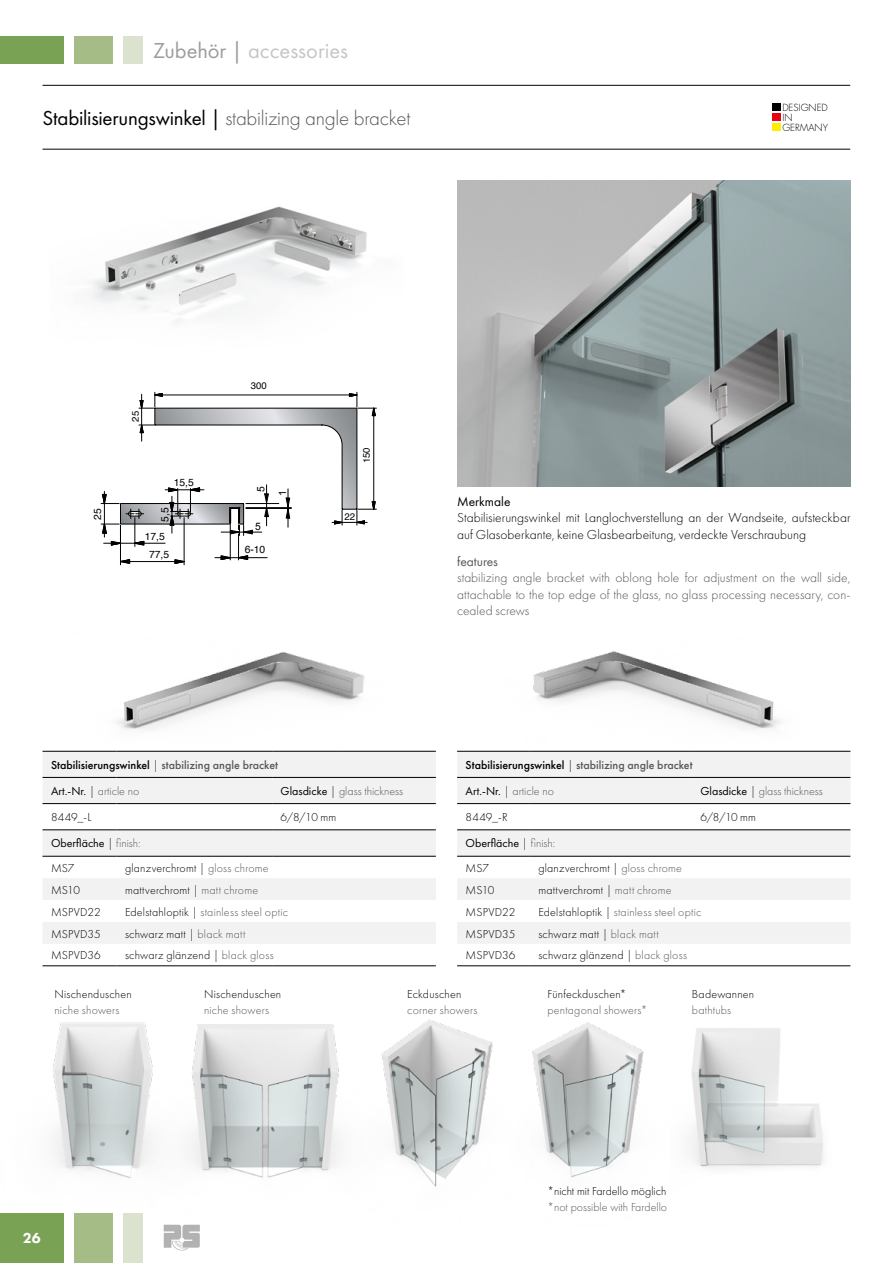
<style>
.page{position:relative;width:893px;height:1263px;background:#fff}
.page>*{position:absolute;margin:0;border:0;box-sizing:border-box;transform-origin:0 0}
.t1{font:22.5px "Futura PT";color:#c6c6c6}
.t2{font:300 21px "Futura PT";letter-spacing:-.015em;color:#575756}
.t3{font:800 15px "Futura PT";color:#fff}
.t4{font:300 13.5px/16.5px "Futura PT";letter-spacing:.005em;color:#575756;text-align:justify}
.t5{font:300 13.5px/16.5px "Futura PT";color:#000}
.t6{font:13.5px "Futura PT";color:#000}
.t7{font:13.5px "Futura PT";color:#575756}
.t8{font:300 12px "Futura PT";letter-spacing:.015em;color:#000}
.t9{font:300 12px "Futura PT";letter-spacing:.015em;color:#575756}
.t10{font:500 12px/26.1px "Futura PT";color:#575756}
.t11{font:12px/24.3px "Futura PT";color:#000}
.t12{font:10.35px/18px "Helvetica";letter-spacing:-.01em;color:#000;text-align:center}
.t13{font:10.35px/21.6px "Arial";color:#000;text-align:center}
.t14{font:300 9.6px/9.9px "Futura";color:#000}
.t15{font:9.45px "Helvetica";letter-spacing:-.005em;color:#000}
.s1{color:#9d9d9c}
.s2{font-weight:400;color:#000}
.s3{color:#000}
.s4{font-weight:300;color:#000}
.s5{font-weight:300}
.s6{font-weight:300;color:#575756}
.s7{color:#575756}
</style>
<div class="page">
<img style="left:457px;top:180px;width:393px;height:306px">
<hr style="left:43px;top:85px;width:807px;height:1px;background:#000">
<hr style="left:43px;top:149px;width:807px;height:1px;background:#000">
<img style="left:73px;top:564px;width:324px;height:187px">
<img style="left:500px;top:651px;width:324px;height:100px">
<img style="left:91px;top:206px;width:276px;height:117px">
<img style="left:703px;top:1028px;width:121px;height:140px">
<img style="left:219px;top:1024px;width:101px;height:154px">
<img style="left:320px;top:1019px;width:154px;height:168px">
<img style="left:53px;top:1022px;width:166px;height:197px">
<img style="left:474px;top:1022px;width:229px;height:155px">
<hr style="left:120px;top:525px;width:1px;height:40px;background:#000">
<hr style="left:184px;top:518px;width:1px;height:47px;background:#000">
<svg style="left:101px;top:392px;width:275px;height:172px"></svg>
<hr style="left:246px;top:507px;width:45px;height:1px;background:#000">
<hr style="left:246px;top:508px;width:45px;height:1px;background:#000">
<div style="left:772px;top:104px;width:9px;height:7px;background:#000"></div>
<div style="left:772px;top:114px;width:9px;height:7px;background:#e30613"></div>
<div style="left:772px;top:124px;width:9px;height:7px;background:#ffed00"></div>
<div style="left:0;top:36px;width:64px;height:28px;background:#79a255"></div>
<div style="left:74px;top:36px;width:39px;height:28px;background:#a6bc87"></div>
<div style="left:123px;top:36px;width:19px;height:28px;background:#dbe2cd"></div>
<div style="left:0;top:1213px;width:64px;height:50px;background:#79a255"></div>
<div style="left:74px;top:1213px;width:39px;height:50px;background:#a6bc87"></div>
<div style="left:123px;top:1213px;width:19px;height:50px;background:#dbe2cd"></div>
<svg style="left:164px;top:1225px;width:36px;height:25px"></svg>
<svg style="left:43px;top:752px;width:393px;height:104px;fill:#f2f2f2"></svg>
<svg style="left:43px;top:878px;width:393px;height:66px"></svg>
<hr style="left:43px;top:856px;width:74px;height:1px;background:#000">
<hr style="left:117px;top:856px;width:155px;height:1px;background:#000">
<hr style="left:272px;top:856px;width:164px;height:1px;background:#000">
<hr style="left:43px;top:965px;width:74px;height:1px;background:#000">
<hr style="left:117px;top:965px;width:155px;height:1px;background:#000">
<hr style="left:272px;top:965px;width:164px;height:1px;background:#000">
<hr style="left:43px;top:803px;width:74px;height:1px;background:#000">
<hr style="left:117px;top:803px;width:155px;height:1px;background:#000">
<hr style="left:272px;top:803px;width:164px;height:1px;background:#000">
<hr style="left:43px;top:751px;width:74px;height:1px;background:#000">
<hr style="left:117px;top:751px;width:155px;height:1px;background:#000">
<hr style="left:272px;top:751px;width:164px;height:1px;background:#000">
<hr style="left:43px;top:829px;width:74px;height:1px;background:#000">
<hr style="left:117px;top:829px;width:155px;height:1px;background:#000">
<hr style="left:272px;top:829px;width:164px;height:1px;background:#000">
<hr style="left:43px;top:777px;width:74px;height:1px;background:#000">
<hr style="left:117px;top:777px;width:155px;height:1px;background:#000">
<hr style="left:272px;top:777px;width:164px;height:1px;background:#000">
<svg style="left:457px;top:752px;width:393px;height:104px;fill:#f2f2f2"></svg>
<svg style="left:457px;top:878px;width:393px;height:66px"></svg>
<hr style="left:457px;top:856px;width:73px;height:1px;background:#000">
<hr style="left:530px;top:856px;width:162px;height:1px;background:#000">
<hr style="left:692px;top:856px;width:158px;height:1px;background:#000">
<hr style="left:457px;top:965px;width:73px;height:1px;background:#000">
<hr style="left:530px;top:965px;width:162px;height:1px;background:#000">
<hr style="left:692px;top:965px;width:158px;height:1px;background:#000">
<hr style="left:457px;top:803px;width:73px;height:1px;background:#000">
<hr style="left:530px;top:803px;width:162px;height:1px;background:#000">
<hr style="left:692px;top:803px;width:158px;height:1px;background:#000">
<hr style="left:457px;top:751px;width:73px;height:1px;background:#000">
<hr style="left:530px;top:751px;width:162px;height:1px;background:#000">
<hr style="left:692px;top:751px;width:158px;height:1px;background:#000">
<hr style="left:457px;top:829px;width:73px;height:1px;background:#000">
<hr style="left:530px;top:829px;width:162px;height:1px;background:#000">
<hr style="left:692px;top:829px;width:158px;height:1px;background:#000">
<hr style="left:457px;top:777px;width:73px;height:1px;background:#000">
<hr style="left:530px;top:777px;width:162px;height:1px;background:#000">
<hr style="left:692px;top:777px;width:158px;height:1px;background:#000">
<h1 class="t1" style="left:153px;top:37px;width:197px"><span class="s1">Zubehör |</span> accessories</h1>
<h2 class="t2" style="left:43px;top:106px;width:369px"><span class="s2">Stabilisierungswinkel |</span> stabilizing angle bracket</h2>
<p class="t14" style="left:782px;top:103px;width:47px">DESIGNED<br>IN<br>GERMANY</p>
<p class="t15" style="left:128px;top:421px;width:12px;rotate:-90deg">25</p>
<p class="t12" style="left:174px;top:474px;width:22px">15,5</p>
<p class="t12" style="left:89px;top:520px;width:13px;rotate:-90deg">25</p>
<p class="t12" style="left:156px;top:522px;width:16px;rotate:-90deg">5,5</p>
<p class="t12" style="left:145px;top:528px;width:26px">17,5<br>77,5</p>
<p class="t15" style="left:251px;top:378px;width:17px">300</p>
<p class="t13" style="left:250px;top:496px;width:11px;rotate:-90deg">5<br>1</p>
<p class="t13" style="left:255px;top:516px;width:7px">5</p>
<p class="t12" style="left:245px;top:541px;width:22px">6-10</p>
<p class="t15" style="left:359px;top:463px;width:17px;rotate:-90deg">150</p>
<p class="t15" style="left:344px;top:509px;width:12px">22</p>
<p class="t6" style="left:457px;top:493px;width:55px">Merkmale</p>
<p class="t5" style="left:457px;top:509px;width:395px">Stabilisierungswinkel mit Langlochverstellung an der Wandseite, aufsteckbar auf Glasoberkante, keine Glasbearbeitung, verdeckte Verschraubung</p>
<p class="t7" style="left:457px;top:553px;width:42px">features</p>
<p class="t4" style="left:457px;top:569px;width:395px">stabilizing angle bracket with oblong hole for adjustment on the wall side, attachable to the top edge of the glass, no glass processing necessary, con&shy;cealed screws</p>
<p class="t10" style="left:51px;top:752px;width:229px"><span class="s3">Stabilisierungswinkel</span> <span class="s4">|</span> stabilizing angle bracket<br><span class="s2">Art.-Nr.</span> <span class="s4">|</span> <span class="s5">article no</span></p>
<p class="t9" style="left:281px;top:784px;width:124px"><span class="s2">Glasdicke</span> <span class="s3">|</span> glass thickness</p>
<p class="t10" style="left:466px;top:752px;width:229px"><span class="s3">Stabilisierungswinkel</span> <span class="s4">|</span> stabilizing angle bracket<br><span class="s2">Art.-Nr.</span> <span class="s4">|</span> <span class="s5">article no</span></p>
<p class="t9" style="left:700px;top:784px;width:124px"><span class="s2">Glasdicke</span> <span class="s3">|</span> glass thickness</p>
<p class="t8" style="left:51px;top:810px;width:42px">8449_-L</p>
<p class="t8" style="left:281px;top:810px;width:57px">6/8/10 mm</p>
<p class="t11" style="left:51px;top:831px;width:91px">Oberfläche <span class="s5">|</span> <span class="s6">finish:<br></span><span class="s5">MS7</span></p>
<p class="t8" style="left:125px;top:861px;width:145px">glanzverchromt | <span class="s7">gloss chrome</span></p>
<p class="t8" style="left:466px;top:810px;width:44px">8449_-R</p>
<p class="t8" style="left:700px;top:810px;width:57px">6/8/10 mm</p>
<p class="t11" style="left:466px;top:831px;width:91px">Oberfläche <span class="s5">|</span> <span class="s6">finish:<br></span><span class="s5">MS7</span></p>
<p class="t8" style="left:538px;top:861px;width:145px">glanzverchromt | <span class="s7">gloss chrome</span></p>
<p class="t8" style="left:51px;top:883px;width:30px">MS10</p>
<p class="t8" style="left:125px;top:883px;width:135px">mattverchromt | <span class="s7">matt chrome</span></p>
<p class="t8" style="left:51px;top:905px;width:51px">MSPVD22</p>
<p class="t9" style="left:125px;top:905px;width:165px"><span class="s3">Edelstahloptik |</span> stainless steel optic</p>
<p class="t8" style="left:51px;top:927px;width:51px">MSPVD35</p>
<p class="t8" style="left:125px;top:927px;width:122px">schwarz matt | <span class="s7">black matt</span></p>
<p class="t8" style="left:51px;top:949px;width:51px">MSPVD36</p>
<p class="t8" style="left:125px;top:949px;width:150px">schwarz glänzend | <span class="s7">black gloss</span></p>
<p class="t8" style="left:54px;top:987px;width:79px">Nischenduschen</p>
<p class="t8" style="left:204px;top:987px;width:79px">Nischenduschen</p>
<p class="t8" style="left:407px;top:987px;width:56px">Eckduschen</p>
<p class="t8" style="left:547px;top:987px;width:80px">Fünfeckduschen*</p>
<p class="t8" style="left:692px;top:987px;width:64px">Badewannen</p>
<p class="t8" style="left:466px;top:883px;width:30px">MS10</p>
<p class="t8" style="left:538px;top:883px;width:135px">mattverchromt | <span class="s7">matt chrome</span></p>
<p class="t8" style="left:466px;top:905px;width:51px">MSPVD22</p>
<p class="t9" style="left:538px;top:905px;width:165px"><span class="s3">Edelstahloptik |</span> stainless steel optic</p>
<p class="t8" style="left:466px;top:927px;width:51px">MSPVD35</p>
<p class="t8" style="left:538px;top:927px;width:122px">schwarz matt | <span class="s7">black matt</span></p>
<p class="t8" style="left:466px;top:949px;width:51px">MSPVD36</p>
<p class="t8" style="left:538px;top:949px;width:150px">schwarz glänzend | <span class="s7">black gloss</span></p>
<p class="t9" style="left:54px;top:1003px;width:66px">niche showers</p>
<p class="t9" style="left:204px;top:1003px;width:66px">niche showers</p>
<p class="t9" style="left:407px;top:1003px;width:72px">corner showers</p>
<p class="t9" style="left:547px;top:1003px;width:101px">pentagonal showers*</p>
<p class="t9" style="left:692px;top:1003px;width:41px">bathtubs</p>
<p class="t8" style="left:547px;top:1184px;width:120px">*nicht mit Fardello möglich</p>
<p class="t3" style="left:23px;top:1228px;width:19px">26</p>
<p class="t9" style="left:547px;top:1200px;width:121px">*not possible with Fardello</p>
</div>
